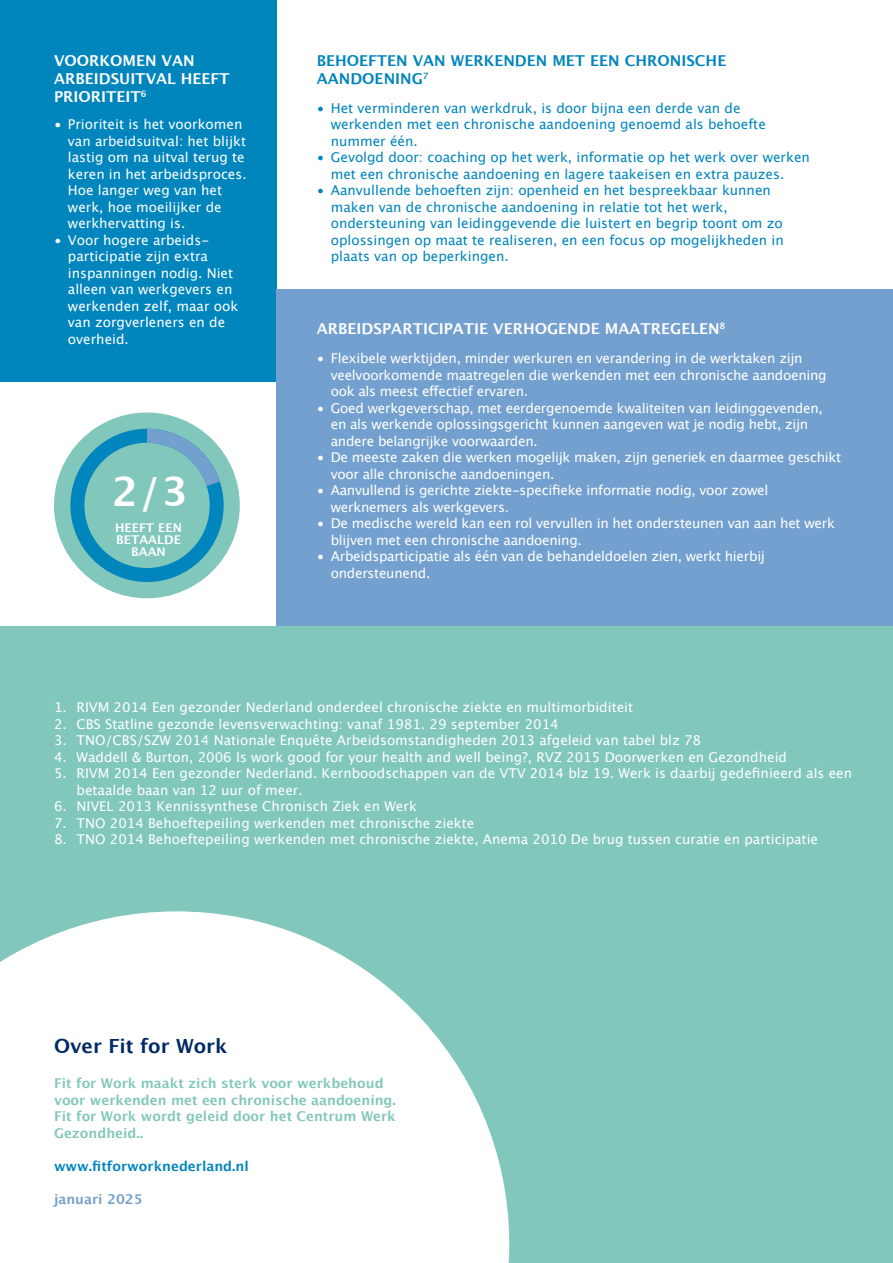
<style>
.page{position:relative;width:893px;height:1263px;background:#fff}
.page>*{position:absolute;margin:0;border:0;box-sizing:border-box;transform-origin:0 0}
.t1{font:700 40.35px "Lucida Grande";color:#fff}
.t2{font:700 19.5px "Lucida Grande";color:#002a64}
.t3{font:700 15px/18px "Lucida Grande";color:#fff}
.t4{font:700 15px/18px "Lucida Grande";color:#0085bd}
.t5{font:13.5px/16.5px "Lucida Grande";color:#fff}
.t6{font:13.5px/16.5px "Lucida Grande";letter-spacing:-.02em;color:#fff}
.t7{font:13.5px/16.5px "Lucida Grande";color:#0085bd}
.t8{font:700 13.5px/16.5px "Lucida Grande";color:#82c7bb}
.t9{font:700 13.5px "Lucida Grande";color:#0085bd}
.t10{font:700 13.5px "Lucida Grande";color:#73a0ce}
.t11{font:700 12px/12px "Lucida Grande";color:#fff;text-align:center}
</style>
<div class="page">
<div style="left:0;top:0;width:276px;height:381px;background:#0085bd"></div>
<div style="left:276px;top:289px;width:617px;height:349px;background:#73a0ce"></div>
<div style="left:0;top:626px;width:893px;height:637px;background:#82c7bb"></div>
<div style="left:54px;top:412px;width:186px;height:186px;background:#82c7bb;border-radius:50%"></div>
<svg style="left:70px;top:429px;width:154px;height:153px"></svg>
<svg style="left:0;top:911px;width:509px;height:352px;background:#ecf6f4"></svg>
<p class="t3" style="left:54px;top:51px;width:177px">VOORKOMEN VAN<br>ARBEIDSUITVAL HEEFT<br>PRIORITEIT<sup>6</sup></p>
<p class="t5" style="left:68px;top:116px;width:180px;text-indent:-14px">• Prioriteit is het voorkomen van arbeidsuitval: het blijkt lastig om na uitval terug te keren in het arbeidsproces.<br>Hoe langer weg van het werk, hoe moeilijker de werkhervatting is.</p>
<p class="t5" style="left:68px;top:232px;width:172px;text-indent:-14px">• Voor hogere arbeids&shy;participatie zijn extra inspanningen nodig. Niet alleen van werkgevers en werkenden zelf, maar ook van zorgverleners en de overheid.</p>
<h1 class="t1" style="left:112px;top:458px;width:77px">2/3</h1>
<p class="t11" style="left:115px;top:522px;width:68px">HEEFT EEN<br>BETAALDE<br>BAAN</p>
<p class="t4" style="left:317px;top:51px;width:411px">BEHOEFTEN VAN WERKENDEN MET EEN CHRONISCHE<br>AANDOENING<sup>7</sup></p>
<p class="t7" style="left:331px;top:100px;width:437px;text-indent:-14px">• Het verminderen van werkdruk, is door bijna een derde van de werkenden met een chronische aandoening genoemd als behoefte nummer één.</p>
<p class="t7" style="left:331px;top:150px;width:481px;text-indent:-14px">• Gevolgd door: coaching op het werk, informatie op het werk over werken met een chronische aandoening en lagere taakeisen en extra pauzes.</p>
<p class="t7" style="left:331px;top:183px;width:455px;text-indent:-14px">• Aanvullende behoeften zijn: openheid en het bespreekbaar kunnen maken van de chronische aandoening in relatie tot het werk, ondersteuning van leidinggevende die luistert en begrip toont om zo oplossingen op maat te realiseren, en een focus op mogelijkheden in plaats van op beperkingen.</p>
<p class="t3" style="left:317px;top:319px;width:410px">ARBEIDSPARTICIPATIE VERHOGENDE MAATREGELEN<sup>8</sup></p>
<p class="t6" style="left:331px;top:350px;width:497px;text-indent:-14px">• Flexibele werktijden, minder werkuren en verandering in de werktaken zijn veelvoorkomende maatregelen die werkenden met een chronische aandoening ook als meest effectief ervaren.</p>
<p class="t6" style="left:331px;top:400px;width:494px;text-indent:-14px">• Goed werkgeverschap, met eerdergenoemde kwaliteiten van leidinggevenden, en als werkende oplossingsgericht kunnen aangeven wat je nodig hebt, zijn andere belangrijke voorwaarden.</p>
<p class="t6" style="left:331px;top:449px;width:512px;text-indent:-14px">• De meeste zaken die werken mogelijk maken, zijn generiek en daarmee geschikt voor alle chronische aandoeningen.</p>
<p class="t6" style="left:331px;top:482px;width:439px;text-indent:-14px">• Aanvullend is gerichte ziekte-specifieke informatie nodig, voor zowel werknemers als werkgevers.</p>
<p class="t6" style="left:331px;top:515px;width:506px;text-indent:-14px">• De medische wereld kan een rol vervullen in het ondersteunen van aan het werk blijven met een chronische aandoening.</p>
<p class="t6" style="left:331px;top:548px;width:436px;text-indent:-14px">• Arbeidsparticipatie als één van de behandeldoelen zien, werkt hierbij ondersteunend.</p>
<p class="t5" style="left:54px;top:699px;width:581px">1. RIVM 2014 Een gezonder Nederland onderdeel chronische ziekte en multimorbiditeit</p>
<p class="t5" style="left:54px;top:716px;width:506px">2. CBS Statline gezonde levensverwachting: vanaf 1981. 29 september 2014</p>
<p class="t5" style="left:54px;top:732px;width:649px">3. TNO/CBS/SZW 2014 Nationale Enquête Arbeidsomstandigheden 2013 afgeleid van tabel blz 78</p>
<p class="t5" style="left:54px;top:749px;width:734px">4. Waddell &amp; Burton, 2006 Is work good for your health and well being?, RVZ 2015 Doorwerken en Gezondheid</p>
<p class="t5" style="left:77px;top:765px;width:777px;text-indent:-23px">5. RIVM 2014 Een gezonder Nederland. Kernboodschappen van de VTV 2014 blz 19. Werk is daarbij gedefinieerd als een betaalde baan van 12 uur of meer.</p>
<p class="t5" style="left:54px;top:798px;width:364px">6. NIVEL 2013 Kennissynthese Chronisch Ziek en Werk</p>
<p class="t5" style="left:54px;top:815px;width:422px">7. TNO 2014 Behoeftepeiling werkenden met chronische ziekte</p>
<p class="t5" style="left:54px;top:831px;width:765px">8. TNO 2014 Behoeftepeiling werkenden met chronische ziekte, Anema 2010 De brug tussen curatie en participatie</p>
<h2 class="t2" style="left:54px;top:1030px;width:175px">Over Fit for Work</h2>
<p class="t8" style="left:54px;top:1075px;width:343px">Fit for Work maakt zich sterk voor werkbehoud voor werkenden met een chronische aandoening.<br>Fit for Work wordt geleid door het Centrum Werk Gezondheid..</p>
<p class="t9" style="left:54px;top:1155px;width:196px">www.fitforworknederland.nl</p>
<p class="t10" style="left:54px;top:1188px;width:90px">januari 2025</p>
</div>
